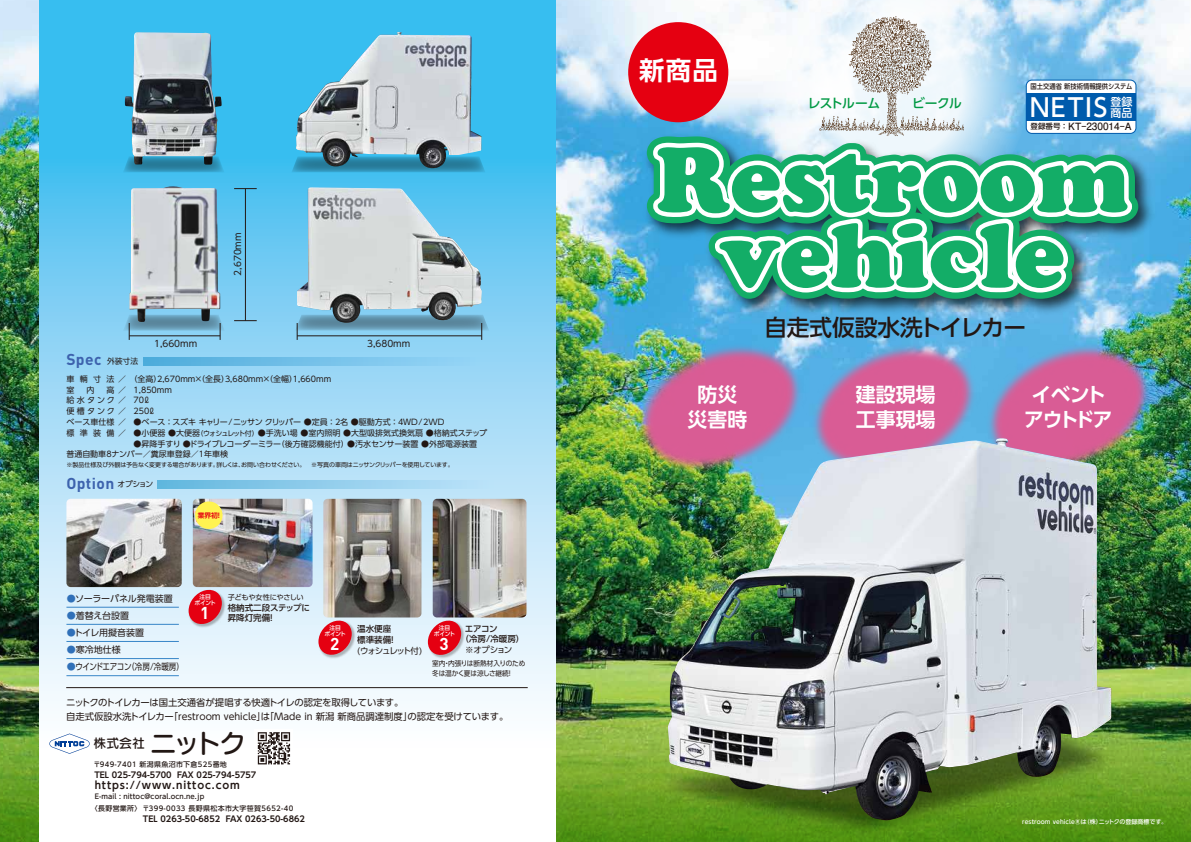
<style>
.page{position:relative;width:1191px;height:842px;background:#fff}
.page>*{position:absolute;margin:0;border:0;box-sizing:border-box;transform-origin:0 0}
.t1{font:700 25.5px "UD Shin Go Pro De";color:#fff}
.t2{font:500 25px "UD Shin Go Pro";letter-spacing:.07em;color:#fff;scale:.96 1}
.t3{font:500 22.7px "UD Shin Go Pro";letter-spacing:-.01em;color:#221714}
.t4{font:700 19.8px/24.8px "UD Shin Go Pro De";letter-spacing:.01em;color:#fff;text-align:center}
.t5{font:700 19.8px/24.8px "UD Shin Go Pro De";letter-spacing:-.08em;color:#fff;text-align:center}
.t6{font:700 17px "DIN Pro";color:#fff}
.t7{font:700 15.6px "DIN Pro";letter-spacing:.025em;color:#3d62ad}
.t8{font:12.9px "Seurat Pro DB";color:#221714}
.t9{font:500 12.8px "UD Shin Go Pro";letter-spacing:-.045em;color:#009943}
.t10{font:500 11px/11px "UD Shin Go Pro";color:#fff}
.t11{font:700 10.3px "UD Shin Go Pro De";letter-spacing:.09em;color:#221714}
.t12{font:700 10px "Futo Go B101 Pr 6";color:#221714}
.t13{font:9.4px/14.2px "UD Shin Go Pro";color:#221714}
.t14{font:9px "UD Shin Go Pro";color:#221714}
.t15{font:9px "UD Shin Go Pro";letter-spacing:-.06em;color:#221714;scale:.84 1}
.t16{font:500 8.5px/10.6px "UD Shin Go Pro";color:#221714}
.t17{font:8.5px "UD Shin Go Pro";letter-spacing:-.14em;color:#221714}
.t18{font:700 8.2px "UD Shin Go Pro De";color:#221714}
.t19{font:8px/10.8px "UD Shin Go Pro";color:#221714}
.t20{font:8px "UD Shin Go Pro";letter-spacing:-.045em;color:#221714}
.t21{font:8px/10.8px "UD Shin Go Pro";letter-spacing:.25em;color:#221714}
.t22{font:7.8px "UD Shin Go Pro";color:#221714}
.t23{font:7.2px "UD Shin Go Pro";letter-spacing:-.045em;color:#221714}
.t24{font:7.1px/9.6px "UD Shin Go Pro";letter-spacing:-.015em;color:#221714;scale:.94 1}
.t25{font:500 7px "UD Shin Go Pro";color:#221714;scale:.9 1}
.t26{font:500 6.9px "UD Shin Go Pro";letter-spacing:.05em;color:#221714}
.t27{font:500 6.9px "UD Shin Go Pro";letter-spacing:.015em;color:#221714}
.t28{font:700 6.7px "UD Shin Go Pro De";color:#e50011}
.t29{font:6px "UD Shin Go Pro";letter-spacing:-.015em;color:#221714}
.t30{font:500 6px "UD Shin Go Pro";letter-spacing:.02em;color:#fff}
.t31{font:500 5.7px/6.4px "UD Shin Go Pro";letter-spacing:-.045em;color:#fff;text-align:center}
.s1{font-size:7px}
.s2{font-family:"UD Shin Go Pro";font-weight:400;font-size:7.8px;color:#221714}
.s3{color:#3070b8}
.s4{font-size:25.7px}
.s5{font-family:"UD Shin Go Pro";font-weight:500;font-size:7.5px}
</style>
<div class="page">
<img style="left:556px;top:0;width:635px;height:686px">
<img style="left:0;top:0;width:40px;height:704px">
<img style="left:556px;top:686px;width:635px;height:156px">
<img style="left:0;top:686px;width:39px;height:156px">
<svg style="left:40px;top:0;width:516px;height:704px;background:#91d7f5"></svg>
<img style="left:627px;top:697px;width:514px;height:145px">
<svg style="left:757px;top:0;width:272px;height:116px"></svg>
<img style="left:609px;top:315px;width:174px;height:185px">
<img style="left:783px;top:340px;width:175px;height:98px">
<img style="left:958px;top:315px;width:221px;height:185px">
<img style="left:840px;top:16px;width:96px;height:54px">
<img style="left:814px;top:70px;width:157px;height:46px">
<img style="left:668px;top:438px;width:443px;height:382px">
<img style="left:193px;top:499px;width:119px;height:88px">
<img style="left:323px;top:499px;width:98px;height:118px">
<svg style="left:49px;top:733px;width:41px;height:21px"></svg>
<svg style="left:123px;top:156px;width:101px;height:16px"></svg>
<svg style="left:291px;top:156px;width:194px;height:16px"></svg>
<img style="left:297px;top:187px;width:185px;height:128px">
<img style="left:296px;top:32px;width:185px;height:136px">
<img style="left:125px;top:32px;width:97px;height:133px">
<img style="left:66px;top:499px;width:116px;height:88px">
<img style="left:433px;top:499px;width:93px;height:118px">
<hr style="left:66px;top:607px;width:113px;height:1px;background:#3785c7">
<hr style="left:66px;top:624px;width:113px;height:1px;background:#3785c7">
<hr style="left:66px;top:641px;width:113px;height:1px;background:#3785c7">
<hr style="left:66px;top:658px;width:113px;height:1px;background:#3785c7">
<hr style="left:66px;top:675px;width:113px;height:1px;background:#3785c7">
<div style="left:195px;top:501px;width:27px;height:28px;background:#fff351;border-radius:50%"></div>
<img style="left:129px;top:186px;width:91px;height:129px">
<hr style="left:66px;top:687px;width:462px;height:1px;background:#221714">
<img style="left:188px;top:589px;width:38px;height:39px">
<svg style="left:189px;top:588px;width:33px;height:38px"></svg>
<img style="left:318px;top:620px;width:38px;height:39px">
<svg style="left:318px;top:619px;width:34px;height:37px"></svg>
<img style="left:427px;top:620px;width:38px;height:39px">
<svg style="left:428px;top:619px;width:33px;height:38px"></svg>
<svg style="left:157px;top:481px;width:337px;height:7px;background:#90cdeb"></svg>
<svg style="left:144px;top:358px;width:336px;height:7px;background:#72c0e8"></svg>
<div style="left:628px;top:22px;width:100px;height:100px;background:#e50011;border-radius:50%"></div>
<div style="left:1026px;top:80px;width:110px;height:53px;background:#fff;border-radius:6px"></div>
<div style="left:1025px;top:80px;width:111px;height:54px;border:1px solid #005bac;border-radius:6px"></div>
<div style="left:1026px;top:93px;width:110px;height:27px;background:#005bac"></div>
<svg style="left:257px;top:732px;width:34px;height:33px"></svg>
<svg style="left:258px;top:732px;width:32px;height:32px"></svg>
<img style="left:628px;top:116px;width:541px;height:224px">
<svg style="left:636px;top:124px;width:513px;height:192px"></svg>
<svg style="left:123px;top:315px;width:102px;height:25px;background:#6ea5c0"></svg>
<hr style="left:129px;top:336px;width:91px;height:1px;background:#221714">
<svg style="left:295px;top:315px;width:194px;height:25px;background:#6ea3bd"></svg>
<hr style="left:297px;top:336px;width:185px;height:1px;background:#221714">
<svg style="left:234px;top:320px;width:23px;height:1px"></svg>
<svg style="left:234px;top:188px;width:23px;height:1px"></svg>
<hr style="left:245px;top:189px;width:1px;height:132px;background:#221714">
<p class="t14" style="left:230px;top:276px;width:45px;rotate:-90deg">2,670mm</p>
<h3 class="t7" style="left:66px;top:346px;width:37px">Spec</h3>
<p class="t22" style="left:107px;top:355px;width:33px">外装寸法</p>
<p class="t14" style="left:154px;top:336px;width:45px">1,660mm</p>
<p class="t14" style="left:367px;top:336px;width:45px">3,680mm</p>
<p class="t19" style="left:134px;top:373px;width:199px;text-indent:-15px">／（全高）2,670mm×（全長）3,680mm×（全幅）1,660mm<br>1,850mm<br>70ℓ<br>250ℓ</p>
<p class="t20" style="left:134px;top:415px;width:312px">●ベース ：スズキ キャリー/ニッサン クリッパー ●定員 ：２名 ●駆動方式 ：４ＷＤ/2WD</p>
<p class="t19" style="left:134px;top:427px;width:355px">●小便器 ●大便器<span class="s1">（ウォシュレット付）</span>●手洗い場 ●室内照明 ●大型吸排気式換気扇 ●格納式ステップ</p>
<p class="t19" style="left:134px;top:438px;width:345px">●昇降手すり ●ドライブレコーダーミラー（後方確認機能付）●汚水センサー装置 ●外部電源装置</p>
<p class="t19" style="left:66px;top:373px;width:50px">車輌寸法室</p>
<p class="t21" style="left:66px;top:384px;width:61px;text-indent:40px">高<br>給水タンク／便槽タンク／ベース車仕様<br>標準装備</p>
<p class="t19" style="left:86px;top:384px;width:9px">内</p>
<p class="t19" style="left:118px;top:384px;width:9px">／</p>
<p class="t19" style="left:118px;top:416px;width:9px">／／</p>
<p class="t19" style="left:67px;top:449px;width:163px">普通自動車8ナンバー／糞尿車登録／1年車検</p>
<p class="t29" style="left:67px;top:460px;width:389px">※製品仕様及び外観は予告なく変更する場合があります。詳しくは、お問い合わせください。　※写真の車両はニッサンクリッパーを使用しています。</p>
<h3 class="t7" style="left:66px;top:470px;width:88px">Option <span class="s2">オプション</span></h3>
<p class="t28" style="left:198px;top:510px;width:26px">業界初！</p>
<p class="t14" style="left:67px;top:591px;width:108px"><span class="s3">●</span>ソーラーパネル発電装置</p>
<p class="t14" style="left:67px;top:608px;width:64px"><span class="s3">●</span>着替え台設置</p>
<p class="t14" style="left:67px;top:625px;width:79px"><span class="s3">●</span>トイレ用擬音装置</p>
<p class="t14" style="left:67px;top:642px;width:55px"><span class="s3">●</span>寒冷地仕様</p>
<p class="t15" style="left:67px;top:659px;width:141px"><span class="s3">●</span>ウインドエアコン（冷房/冷暖房）</p>
<p class="t31" style="left:195px;top:593px;width:23px">注目<br>ポイント</p>
<h3 class="t6" style="left:200px;top:599px;width:11px">1</h3>
<p class="t23" style="left:228px;top:591px;width:77px">子どもや女性にやさしい</p>
<p class="t16" style="left:228px;top:602px;width:84px">格納式二段ステップに昇降灯完備！</p>
<p class="t31" style="left:324px;top:624px;width:23px">注目<br>ポイント</p>
<h3 class="t6" style="left:330px;top:630px;width:11px">2</h3>
<p class="t16" style="left:357px;top:623px;width:41px">温水便座標準装備！</p>
<p class="t17" style="left:357px;top:644px;width:66px">(ウォシュレット付)</p>
<p class="t31" style="left:434px;top:624px;width:23px">注目<br>ポイント</p>
<h3 class="t6" style="left:439px;top:630px;width:11px">3</h3>
<p class="t16" style="left:460px;top:623px;width:65px;text-indent:4px">エアコン<br>（冷房/冷暖房）</p>
<p class="t17" style="left:465px;top:643px;width:49px">※オプション</p>
<p class="t24" style="left:432px;top:658px;width:101px">室内・内張りは断熱材入りのため冬は温かく夏は涼しさ継続！</p>
<p class="t13" style="left:66px;top:695px;width:443px">ニットクのトイレカーは国土交通省が提唱する快適トイレの認定を取得しています。<br>自走式仮設水洗トイレカー「restroom vehicle」は「Made in 新潟 新商品調達制度」の認定を受けています。</p>
<h3 class="t8" style="left:94px;top:735px;width:154px">株式会社<span class="s4">ニットク</span></h3>
<p class="t26" style="left:93px;top:759px;width:135px">〒949-7401 新潟県魚沼市下倉525番地</p>
<p class="t26" style="left:91px;top:803px;width:204px">〈長野営業所〉 〒399-0033 長野県松本市大字笹賀5652-40</p>
<p class="t18" style="left:143px;top:812px;width:164px">TEL 0263-50-6852 FAX 0263-50-6862</p>
<p class="t18" style="left:94px;top:768px;width:164px">TEL 025-794-5700 FAX 025-794-5757</p>
<p class="t27" style="left:95px;top:791px;width:111px">E-mail : nittoc@coral.ocn.ne.jp</p>
<p class="t11" style="left:95px;top:777px;width:147px">https://www.nittoc.com</p>
<h1 class="t1" style="left:639px;top:50px;width:81px">新商品</h1>
<h3 class="t9" style="left:808px;top:93px;width:74px">レストルーム</h3>
<h3 class="t9" style="left:912px;top:93px;width:51px">ビークル</h3>
<p class="t25" style="left:1030px;top:81px;width:115px">国土交通省 新技術情報提供システム</p>
<h3 class="t10" style="left:1110px;top:96px;width:23px">登録商品</h3>
<p class="t12" style="left:1030px;top:118px;width:103px"><span class="s5">登録番号：</span>KT-230014-A</p>
<h2 class="t2" style="left:1030px;top:87px;width:83px">NETIS</h2>
<h3 class="t4" style="left:687px;top:382px;width:61px">防災災害時</h3>
<h3 class="t3" style="left:764px;top:309px;width:263px">自走式仮設水洗トイレカー</h3>
<h3 class="t4" style="left:855px;top:382px;width:81px;text-align:left">建設現場工事現場</h3>
<h3 class="t5" style="left:1024px;top:382px;width:90px">イベントアウトドア</h3>
<p class="t30" style="left:1022px;top:817px;width:146px">restroom vehicleⓇは（株）ニットクの登録商標です。</p>
</div>
